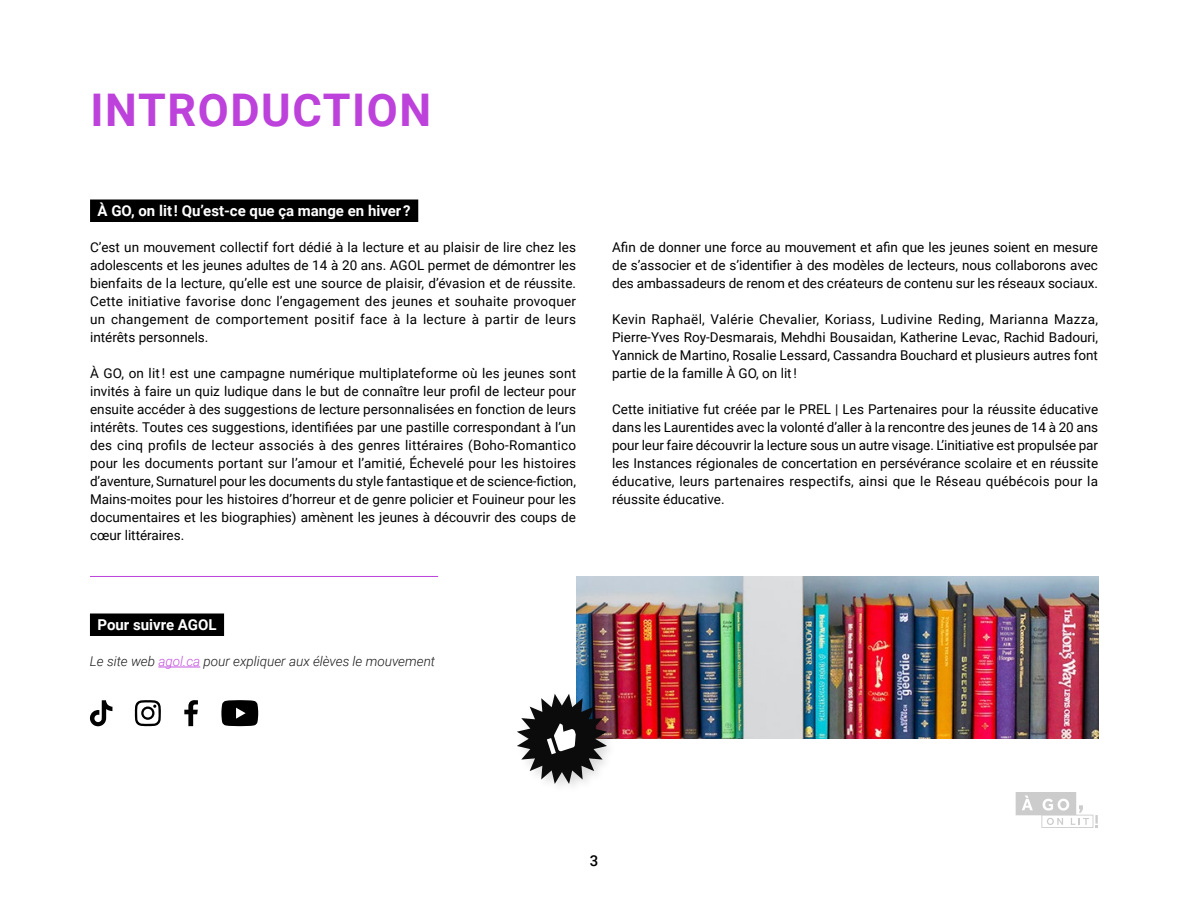
<style>
.page{position:relative;width:1188px;height:918px;background:#fff}
.page>*{position:absolute;margin:0;border:0;box-sizing:border-box;transform-origin:0 0}
.t1{font:700 45px "Roboto";letter-spacing:.035em;color:#bd41db}
.t2{font:700 15px "Roboto";color:#fff}
.t3{font:500 15px "Roboto";color:#000}
.t4{font:13.5px/18px "Roboto";color:#000;text-align:justify}
.t5{font:italic 300 13.5px "Roboto";color:#1a1a1a}
.s1{color:#c454df}
</style>
<div class="page">
<img style="left:576px;top:577px;width:522px;height:162px">
<div style="left:90px;top:200px;width:328px;height:22px;background:#000"></div>
<div style="left:90px;top:614px;width:134px;height:22px;background:#000"></div>
<hr style="left:158px;top:667px;width:42px;height:1px;background:#c454df">
<hr style="left:90px;top:576px;width:348px;height:1px;background:#bd41db">
<svg style="left:135px;top:700px;width:26px;height:26px"></svg>
<svg style="left:90px;top:700px;width:22px;height:26px"></svg>
<svg style="left:221px;top:700px;width:37px;height:26px"></svg>
<svg style="left:184px;top:700px;width:14px;height:26px"></svg>
<svg style="left:1016px;top:792px;width:82px;height:36px"></svg>
<div style="left:514px;top:691px;width:104px;height:104px;background:#000;opacity:.15"></div>
<svg style="left:517px;top:694px;width:90px;height:90px"></svg>
<h1 class="t1" style="left:91px;top:78px;width:342px">INTRODUCTION</h1>
<p class="t2" style="left:98px;top:200px;width:315px">À GO, on lit ! Qu’est‑ce que ça mange en hiver ?</p>
<p class="t4" style="left:90px;top:238px;width:488px">C’est un mouvement collectif fort dédié à la lecture et au plaisir de lire chez les adolescents et les jeunes adultes de 14 à 20 ans. AGOL permet de démontrer les bienfaits de la lecture, qu’elle est une source de plaisir, d’évasion et de réussite.<br>Cette initiative favorise donc l’engagement des jeunes et souhaite provoquer un changement de comportement positif face à la lecture à partir de leurs intérêts personnels.</p>
<p class="t4" style="left:90px;top:364px;width:488px">À GO, on lit ! est une campagne numérique multiplateforme où les jeunes sont invités à faire un quiz ludique dans le but de connaître leur profil de lecteur pour ensuite accéder à des suggestions de lecture personnalisées en fonction de leurs intérêts. Toutes ces suggestions, identifiées par une pastille correspondant à l’un des cinq profils de lecteur associés à des genres littéraires (Boho‑Romantico pour les documents portant sur l’amour et l’amitié, Échevelé pour les histoires d’aventure, Surnaturel pour les documents du style fantastique et de science‑fiction, Mains‑moites pour les histoires d’horreur et de genre policier et Fouineur pour les documentaires et les biographies) amènent les jeunes à découvrir des coups de cœur littéraires.</p>
<p class="t2" style="left:97px;top:614px;width:121px">Pour suivre AGOL</p>
<p class="t5" style="left:90px;top:652px;width:347px">Le site web <span class="s1">agol.ca</span> pour expliquer aux élèves le mouvement</p>
<p class="t4" style="left:612px;top:238px;width:488px">Afin de donner une force au mouvement et afin que les jeunes soient en mesure de s’associer et de s’identifier à des modèles de lecteurs, nous collaborons avec des ambassadeurs de renom et des créateurs de contenu sur les réseaux sociaux.</p>
<p class="t4" style="left:612px;top:310px;width:488px">Kevin Raphaël, Valérie Chevalier, Koriass, Ludivine Reding, Marianna Mazza, Pierre‑Yves Roy‑Desmarais, Mehdhi Bousaidan, Katherine Levac, Rachid Badouri, Yannick de Martino, Rosalie Lessard, Cassandra Bouchard et plusieurs autres font partie de la famille À GO, on lit !</p>
<p class="t4" style="left:612px;top:400px;width:488px">Cette initiative fut créée par le PREL | Les Partenaires pour la réussite éducative dans les Laurentides avec la volonté d’aller à la rencontre des jeunes de 14 à 20 ans pour leur faire découvrir la lecture sous un autre visage. L’initiative est propulsée par les Instances régionales de concertation en persévérance scolaire et en réussite éducative, leurs partenaires respectifs, ainsi que le Réseau québécois pour la réussite éducative.</p>
<p class="t3" style="left:590px;top:850px;width:10px">3</p>
</div>
